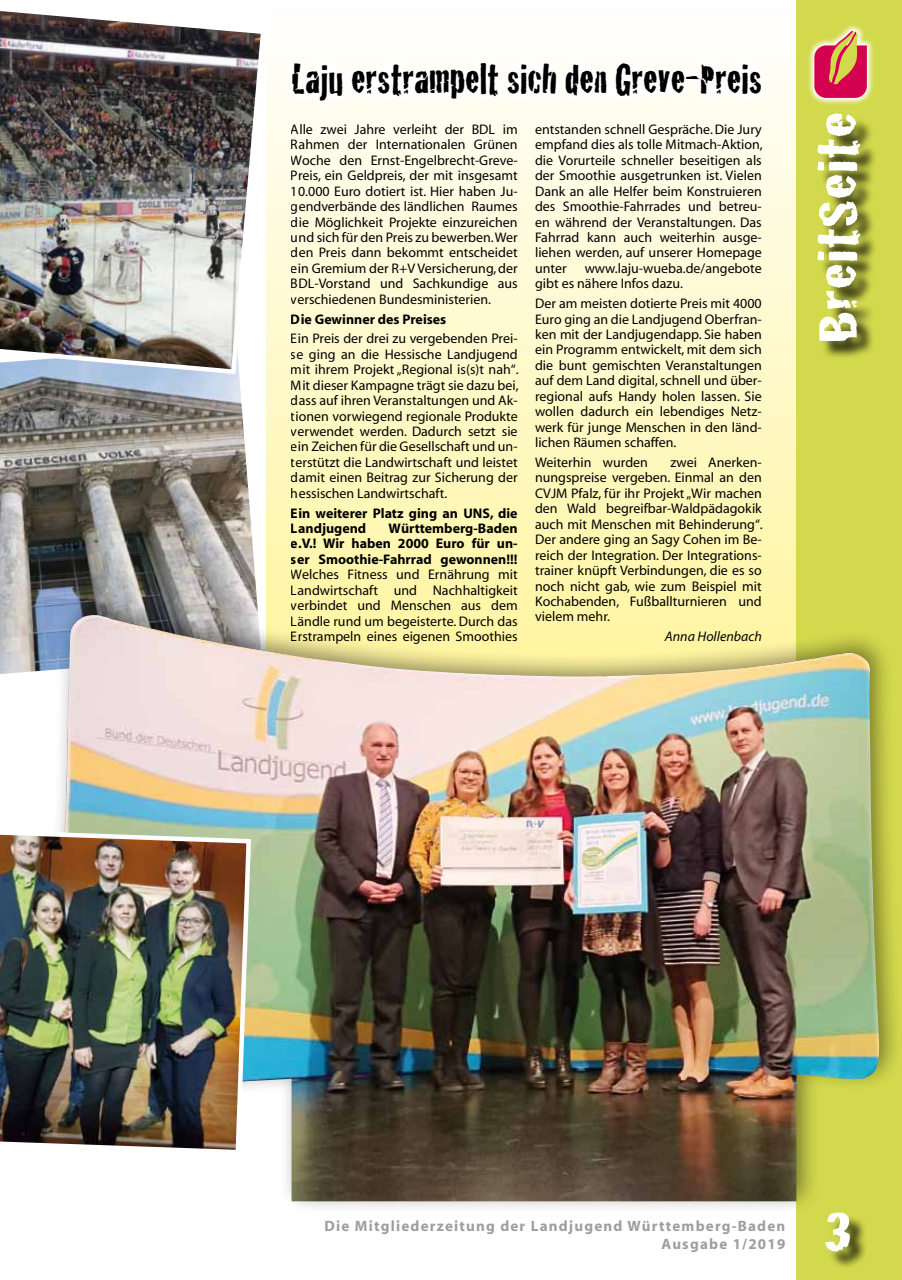
<style>
.page{position:relative;width:902px;height:1280px;background:#fff}
.page>*{position:absolute;margin:0;border:0;box-sizing:border-box;transform-origin:0 0}
.t1{font:58.5px "Cracked";color:#fff;scale:1.3 1}
.t2{font:43.5px "Cracked";color:#000;scale:.96 1}
.t3{font:700 15px/18px "Myriad";letter-spacing:.08em;color:#9c9e9f;text-align:right}
.t4{font:13.95px/15.5px "Myriad";color:#000;text-align:justify}
.t5{font:700 13.95px/15.5px "Myriad";color:#000}
.t6{font:italic 13.95px "Myriad";color:#000}
</style>
<div class="page">
<svg style="left:0;top:376px;width:257px;height:298px;background:#8c8985"></svg>
<svg style="left:266px;top:73px;width:530px;height:518px;background:#fff9cd"></svg>
<div style="left:796px;top:0;width:105px;height:1280px;background:#d3d94d"></div>
<div style="left:35px;top:591px;width:866px;height:623px;background:#000;opacity:.42"></div>
<img style="left:47px;top:615px;width:833px;height:586px">
<div style="left:828px;top:1215px;width:40px;height:54px;background:#000;opacity:.75"></div>
<svg style="left:808px;top:25px;width:65px;height:80px"></svg>
<svg style="left:814px;top:31px;width:52px;height:67px"></svg>
<div style="left:820px;top:116px;width:58px;height:243px;background:#000;opacity:.75"></div>
<div style="left:315px;top:1210px;width:479px;height:51px;background:#fff"></div>
<img style="left:0;top:11px;width:268px;height:365px">
<img style="left:0;top:826px;width:253px;height:331px">
<div style="left:283px;top:54px;width:487px;height:57px;background:#fff"></div>
<h2 class="t2" style="left:291px;top:45px;width:491px">Laju erstrampelt sich den Greve-Preis</h2>
<p class="t4" style="left:291px;top:122px;width:228px">Alle zwei Jahre verleiht der BDL im Rahmen der Internationalen Grünen Woche den Ernst-Engelbrecht-Greve-Preis, ein Geldpreis, der mit insgesamt 10.000 Euro dotiert ist. Hier haben Ju&shy;gendverbände des ländlichen Raumes die Möglichkeit Projekte einzureichen und sich für den Preis zu bewerben. Wer den Preis dann bekommt entscheidet ein Gremium der R+V Versicherung, der BDL-Vorstand und Sachkundige aus verschiedenen Bundesministerien.</p>
<p class="t5" style="left:291px;top:312px;width:157px">Die Gewinner des Preises</p>
<p class="t4" style="left:291px;top:331px;width:229px">Ein Preis der drei zu vergebenden Prei&shy;se ging an die Hessische Landjugend mit ihrem Projekt „Regional is(s)t nah“.<br>Mit dieser Kampagne trägt sie dazu bei, dass auf ihren Veranstaltungen und Ak&shy;tionen vorwiegend regionale Produkte verwendet werden. Dadurch setzt sie ein Zeichen für die Gesellschaft und un&shy;terstützt die Landwirtschaft und leistet damit einen Beitrag zur Sicherung der hessischen Landwirtschaft.</p>
<p class="t5" style="left:291px;top:506px;width:228px">Ein weiterer Platz ging an UNS, die<br>Landjugend</p>
<p class="t5" style="left:291px;top:521px;width:228px;text-align:justify;text-indent:98px">Württemberg-Baden e.V.! Wir haben 2000 Euro für un&shy;ser Smoothie-Fahrrad gewonnen!!!</p>
<p class="t4" style="left:291px;top:567px;width:228px">Welches Fitness und Ernährung mit Landwirtschaft und Nachhaltigkeit verbindet und Menschen aus dem Ländle rund um begeisterte. Durch das Erstrampeln eines eigenen Smoothies</p>
<p class="t4" style="left:535px;top:122px;width:229px">entstanden schnell Gespräche. Die Jury empfand dies als tolle Mitmach-Aktion, die Vorurteile schneller beseitigen als der Smoothie ausgetrunken ist. Vielen Dank an alle Helfer beim Konstruieren des Smoothie-Fahrrades und betreu&shy;en während der Veranstaltungen. Das Fahrrad kann auch weiterhin ausge&shy;liehen werden, auf unserer Homepage unter</p>
<p class="t4" style="left:535px;top:261px;width:228px;text-indent:50px">www.laju-wueba.de/angebote gibt es nähere Infos dazu.</p>
<p class="t4" style="left:535px;top:296px;width:228px">Der am meisten dotierte Preis mit 4000<br>Euro ging an die Landjugend Oberfran&shy;ken mit der Landjugendapp. Sie haben ein Programm entwickelt, mit dem sich die bunt gemischten Veranstaltungen auf dem Land digital, schnell und über&shy;regional aufs Handy holen lassen. Sie wollen dadurch ein lebendiges Netz&shy;werk für junge Menschen in den länd&shy;lichen Räumen schaffen.</p>
<p class="t4" style="left:535px;top:455px;width:114px">Weiterhin wurden</p>
<p class="t4" style="left:535px;top:455px;width:229px;text-indent:135px">zwei Anerken&shy;nungspreise vergeben. Einmal an den CVJM Pfalz, für ihr Projekt „Wir machen den Wald begreifbar-Waldpädagokik auch mit Menschen mit Behinderung“.<br>Der andere ging an Sagy Cohen im Be&shy;reich der Integration. Der Integrations&shy;trainer knüpft Verbindungen, die es so noch nicht gab, wie zum Beispiel mit Kochabenden, Fußballturnieren und vielem mehr.</p>
<p class="t6" style="left:664px;top:630px;width:98px">Anna Hollenbach</p>
<h1 class="t1" style="left:791px;top:343px;width:180px;rotate:-90deg">BreitSeite</h1>
<p class="t3" style="left:324px;top:1217px;width:462px">Die Mitgliederzeitung der Landjugend Württemberg-Baden<br>Ausgabe 1/2019</p>
<h1 class="t1" style="left:823px;top:1185px;width:23px">3</h1>
</div>
